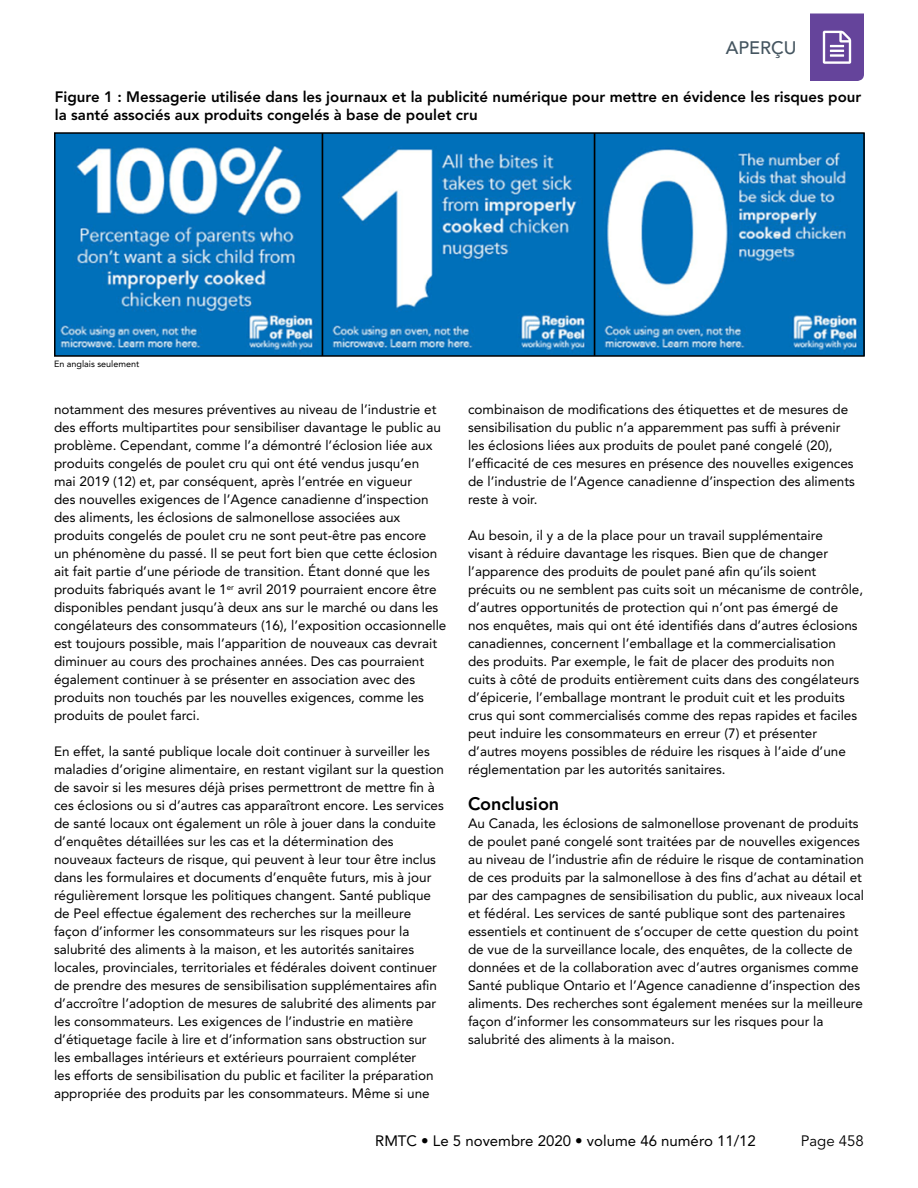
<style>
.page{position:relative;width:918px;height:1188px;background:#fff}
.page>*{position:absolute;margin:0;border:0;box-sizing:border-box;transform-origin:0 0}
.t1{font:800 18px "Avenir LT Std";color:#000}
.t2{font:500 18px "Avenir LT Std";color:#455560}
.t3{font:800 15px/18px "Avenir LT Std";color:#000}
.t4{font:15px "Avenir LT Std";color:#000}
.t5{font:15px "Avenir LT Std";color:#000}
.t6{font:13.5px/18px "Avenir LT Std";color:#000}
.t7{font:9px "Avenir LT Std";color:#000}
</style>
<div class="page">
<svg style="left:810px;top:14px;width:54px;height:67px;background:#7658a6"></svg>
<img style="left:57px;top:135px;width:805px;height:219px">
<div style="left:54px;top:132px;width:811px;height:225px;border:2px solid #000"></div>
<h1 class="t2" style="left:726px;top:37px;width:72px">APERÇU</h1>
<p class="t3" style="left:55px;top:88px;width:808px">Figure 1 : Messagerie utilisée dans les journaux et la publicité numérique pour mettre en évidence les risques pour la santé associés aux produits congelés à base de poulet cru</p>
<p class="t7" style="left:54px;top:358px;width:87px">En anglais seulement</p>
<p class="t6" style="left:54px;top:400px;width:394px">notamment des mesures préventives au niveau de l’industrie et des efforts multipartites pour sensibiliser davantage le public au problème. Cependant, comme l’a démontré l’éclosion liée aux produits congelés de poulet cru qui ont été vendus jusqu’en<br>mai 2019 (12) et, par conséquent, après l’entrée en vigueur<br>des nouvelles exigences de l’Agence canadienne d’inspection des aliments, les éclosions de salmonellose associées aux produits congelés de poulet cru ne sont peut-être pas encore<br>un phénomène du passé. Il se peut fort bien que cette éclosion ait fait partie d’une période de transition. Étant donné que les produits fabriqués avant le 1<sup>er</sup> avril 2019 pourraient encore être disponibles pendant jusqu’à deux ans sur le marché ou dans les congélateurs des consommateurs (16), l’exposition occasionnelle est toujours possible, mais l’apparition de nouveaux cas devrait diminuer au cours des prochaines années. Des cas pourraient également continuer à se présenter en association avec des produits non touchés par les nouvelles exigences, comme les produits de poulet farci.</p>
<p class="t6" style="left:54px;top:742px;width:392px">En effet, la santé publique locale doit continuer à surveiller les maladies d’origine alimentaire, en restant vigilant sur la question de savoir si les mesures déjà prises permettront de mettre fin à ces éclosions ou si d’autres cas apparaîtront encore. Les services de santé locaux ont également un rôle à jouer dans la conduite d’enquêtes détaillées sur les cas et la détermination des nouveaux facteurs de risque, qui peuvent à leur tour être inclus dans les formulaires et documents d’enquête futurs, mis à jour régulièrement lorsque les politiques changent. Santé publique de Peel effectue également des recherches sur la meilleure façon d’informer les consommateurs sur les risques pour la salubrité des aliments à la maison, et les autorités sanitaires locales, provinciales, territoriales et fédérales doivent continuer de prendre des mesures de sensibilisation supplémentaires afin d’accroître l’adoption de mesures de salubrité des aliments par les consommateurs. Les exigences de l’industrie en matière d’étiquetage facile à lire et d’information sans obstruction sur les emballages intérieurs et extérieurs pourraient compléter<br>les efforts de sensibilisation du public et faciliter la préparation appropriée des produits par les consommateurs. Même si une</p>
<p class="t6" style="left:468px;top:400px;width:388px">combinaison de modifications des étiquettes et de mesures de sensibilisation du public n’a apparemment pas suffi à prévenir les éclosions liées aux produits de poulet pané congelé (20), l’efficacité de ces mesures en présence des nouvelles exigences de l’industrie de l’Agence canadienne d’inspection des aliments reste à voir.</p>
<p class="t6" style="left:468px;top:526px;width:397px">Au besoin, il y a de la place pour un travail supplémentaire<br>visant à réduire davantage les risques. Bien que de changer l’apparence des produits de poulet pané afin qu’ils soient précuits ou ne semblent pas cuits soit un mécanisme de contrôle, d’autres opportunités de protection qui n’ont pas émergé de<br>nos enquêtes, mais qui ont été identifiés dans d’autres éclosions canadiennes, concernent l’emballage et la commercialisation<br>des produits. Par exemple, le fait de placer des produits non cuits à côté de produits entièrement cuits dans des congélateurs d’épicerie, l’emballage montrant le produit cuit et les produits crus qui sont commercialisés comme des repas rapides et faciles peut induire les consommateurs en erreur (7) et présenter d’autres moyens possibles de réduire les risques à l’aide d’une réglementation par les autorités sanitaires.</p>
<h1 class="t1" style="left:468px;top:793px;width:93px">Conclusion</h1>
<p class="t6" style="left:468px;top:814px;width:398px">Au Canada, les éclosions de salmonellose provenant de produits de poulet pané congelé sont traitées par de nouvelles exigences au niveau de l’industrie afin de réduire le risque de contamination de ces produits par la salmonellose à des fins d’achat au détail et par des campagnes de sensibilisation du public, aux niveaux local et fédéral. Les services de santé publique sont des partenaires essentiels et continuent de s’occuper de cette question du point de vue de la surveillance locale, des enquêtes, de la collecte de données et de la collaboration avec d’autres organismes comme Santé publique Ontario et l’Agence canadienne d’inspection des aliments. Des recherches sont également menées sur la meilleure façon d’informer les consommateurs sur les risques pour la salubrité des aliments à la maison.</p>
<p class="t4" style="left:375px;top:1133px;width:382px">RMTC • Le 5 novembre 2020 • volume 46 numéro 11/12</p>
<p class="t5" style="left:801px;top:1133px;width:65px">Page 458</p>
</div>
